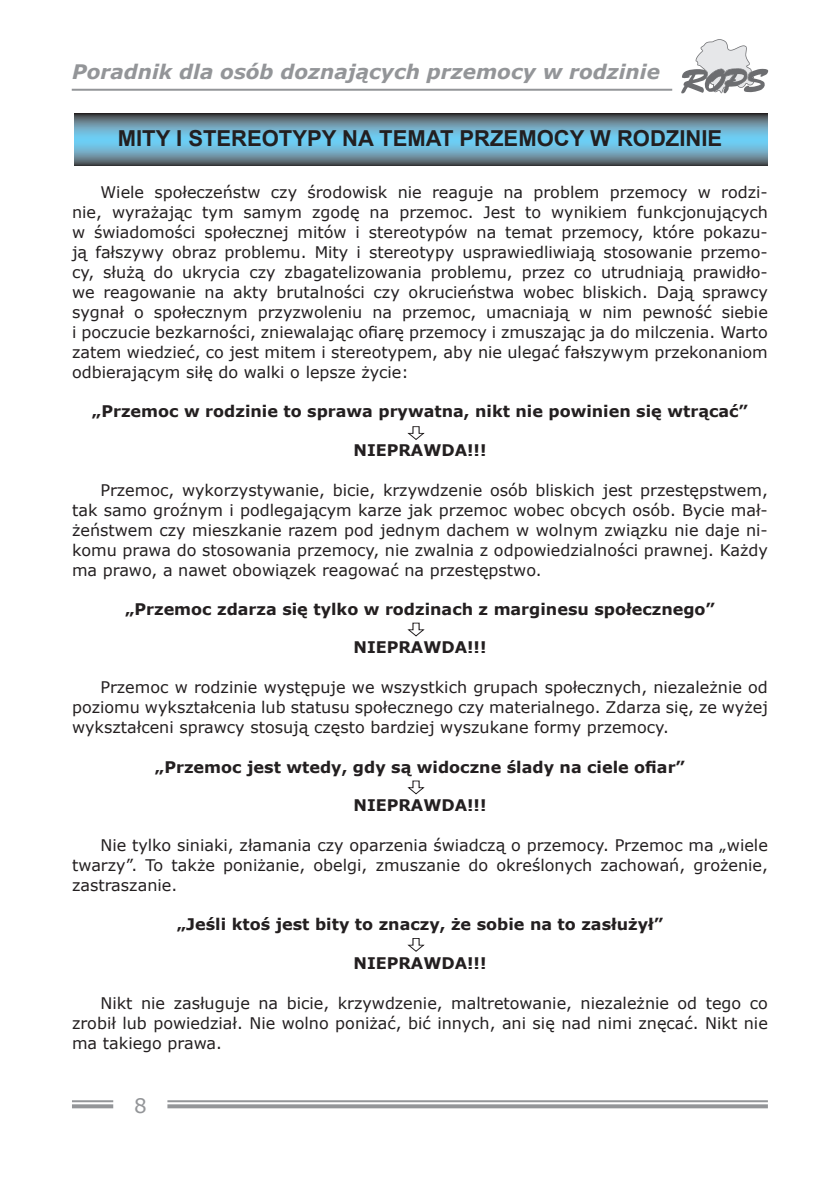
<style>
.page{position:relative;width:840px;height:1191px;background:#fff}
.page>*{position:absolute;margin:0;border:0;box-sizing:border-box;transform-origin:0 0}
.t1{font:700 22px "Arial";color:#231f20}
.t2{font:italic 700 20px "Verdana";color:#939598}
.t3{font:16px/20px "Verdana";color:#231f20;text-align:justify}
.t4{font:700 16px "Verdana";color:#231f20}
</style>
<div class="page">
<hr style="left:72px;top:89px;width:599px;height:2px;background:#939598">
<svg style="left:681px;top:39px;width:86px;height:55px"></svg>
<hr style="left:167px;top:1100px;width:600px;height:2px;background:#939598">
<svg style="left:167px;top:1104px;width:600px;height:4px;fill:#939598"></svg>
<hr style="left:72px;top:1100px;width:41px;height:2px;background:#939598">
<svg style="left:72px;top:1104px;width:41px;height:4px"></svg>
<svg style="left:74px;top:140px;width:693px;height:26px"></svg>
<svg style="left:74px;top:113px;width:693px;height:27px"></svg>
<svg style="left:407px;top:426px;width:18px;height:14px"></svg>
<svg style="left:407px;top:622px;width:18px;height:15px"></svg>
<svg style="left:407px;top:780px;width:18px;height:15px"></svg>
<svg style="left:407px;top:938px;width:18px;height:14px"></svg>
<p class="t2" style="left:72px;top:59px;width:589px">Poradnik dla osób doznających przemocy w rodzinie</p>
<h1 class="t1" style="left:118px;top:124px;width:605px">MITY I STEREOTYPY NA TEMAT PRZEMOCY W RODZINIE</h1>
<p class="t3" style="left:72px;top:182px;width:697px;text-indent:28px">Wiele społeczeństw czy środowisk nie reaguje na problem przemocy w rodzi&shy;nie, wyrażając tym samym zgodę na przemoc. Jest to wynikiem funkcjonujących w świadomości społecznej mitów i stereotypów na temat przemocy, które pokazu&shy;ją fałszywy obraz problemu. Mity i stereotypy usprawiedliwiają stosowanie przemo&shy;cy, służą do ukrycia czy zbagatelizowania problemu, przez co utrudniają prawidło&shy;we reagowanie na akty brutalności czy okrucieństwa wobec bliskich. Dają sprawcy sygnał o społecznym przyzwoleniu na przemoc, umacniają w nim pewność siebie i poczucie bezkarności, zniewalając ofiarę przemocy i zmuszając ja do milczenia. Warto zatem wiedzieć, co jest mitem i stereotypem, aby nie ulegać fałszywym przekonaniom odbierającym siłę do walki o lepsze życie:</p>
<p class="t4" style="left:92px;top:401px;width:657px">„Przemoc w rodzinie to sprawa prywatna, nikt nie powinien się wtrącać”</p>
<p class="t4" style="left:353px;top:440px;width:134px">NIEPRAWDA!!!</p>
<p class="t3" style="left:72px;top:479px;width:697px;text-indent:28px">Przemoc, wykorzystywanie, bicie, krzywdzenie osób bliskich jest przestępstwem, tak samo groźnym i podlegającym karze jak przemoc wobec obcych osób. Bycie mał&shy;żeństwem czy mieszkanie razem pod jednym dachem w wolnym związku nie daje ni&shy;komu prawa do stosowania przemocy, nie zwalnia z odpowiedzialności prawnej. Każdy ma prawo, a nawet obowiązek reagować na przestępstwo.</p>
<p class="t4" style="left:125px;top:599px;width:591px">„Przemoc zdarza się tylko w rodzinach z marginesu społecznego”</p>
<p class="t4" style="left:353px;top:637px;width:134px">NIEPRAWDA!!!</p>
<p class="t3" style="left:72px;top:677px;width:697px;text-indent:28px">Przemoc w rodzinie występuje we wszystkich grupach społecznych, niezależnie od poziomu wykształcenia lub statusu społecznego czy materialnego. Zdarza się, ze wyżej wykształceni sprawcy stosują często bardziej wyszukane formy przemocy.</p>
<p class="t4" style="left:155px;top:756px;width:531px">„Przemoc jest wtedy, gdy są widoczne ślady na ciele ofiar”</p>
<p class="t4" style="left:353px;top:795px;width:134px">NIEPRAWDA!!!</p>
<p class="t3" style="left:72px;top:834px;width:697px;text-indent:28px">Nie tylko siniaki, złamania czy oparzenia świadczą o przemocy. Przemoc ma „wiele twarzy”. To także poniżanie, obelgi, zmuszanie do określonych zachowań, grożenie, zastraszanie.</p>
<p class="t4" style="left:177px;top:914px;width:487px">„Jeśli ktoś jest bity to znaczy, że sobie na to zasłużył”</p>
<p class="t4" style="left:353px;top:952px;width:134px">NIEPRAWDA!!!</p>
<p class="t3" style="left:72px;top:992px;width:697px;text-indent:28px">Nikt nie zasługuje na bicie, krzywdzenie, maltretowanie, niezależnie od tego co zrobił lub powiedział. Nie wolno poniżać, bić innych, ani się nad nimi znęcać. Nikt nie ma takiego prawa.</p>
</div>
